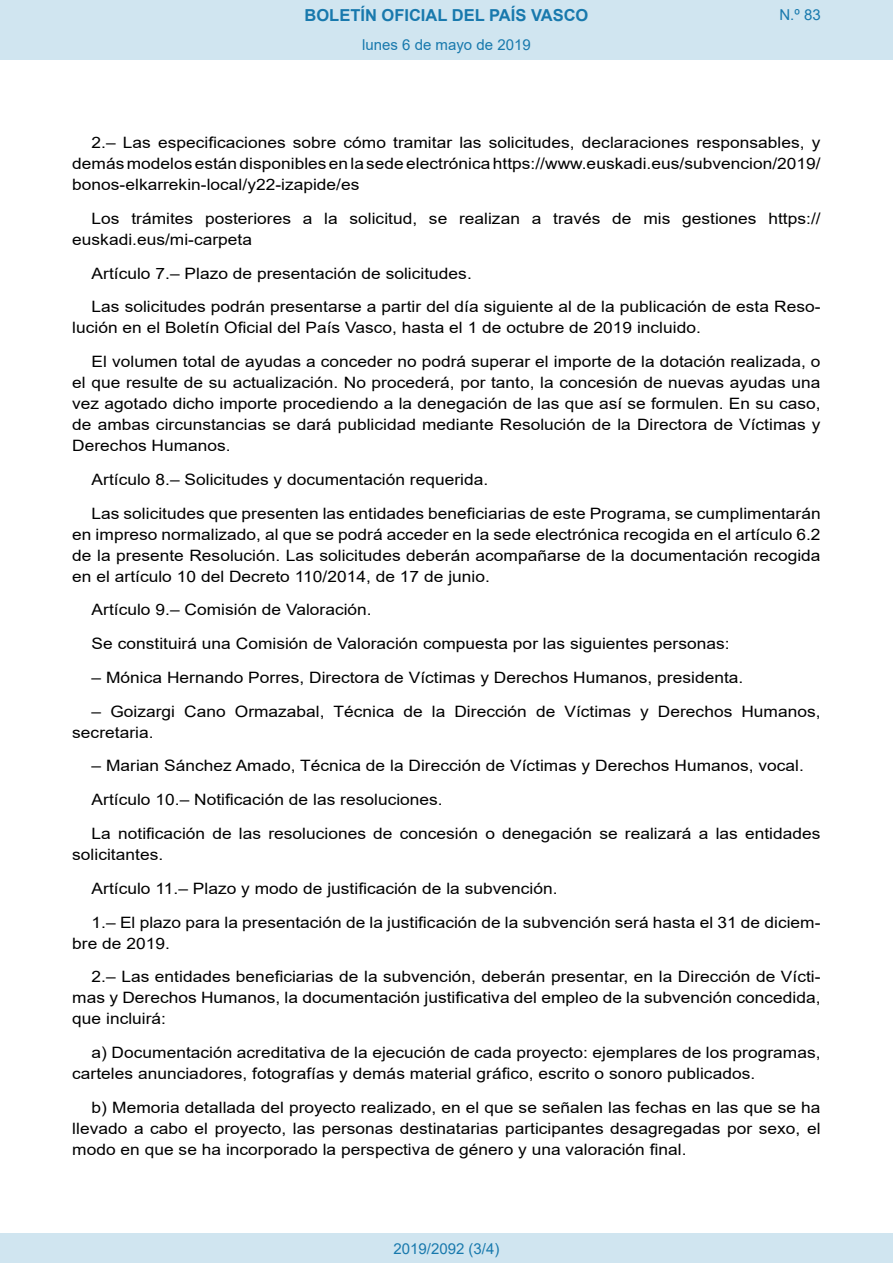
<style>
.page{position:relative;width:893px;height:1263px;background:#fff}
.page>*{position:absolute;margin:0;border:0;box-sizing:border-box;transform-origin:0 0}
.t1{font:700 16.5px "Arial";color:#1879ad}
.BOPVDetalle{font:15.6px/21px "Arial";color:#000;scale:1.11 1}
.Paginacion_Centro{font:15px "Arial";color:#1879ad}
</style>
<div class="page">
<div style="left:0;top:0;width:893px;height:60px;background:#d0e5f0"></div>
<div style="left:0;top:1233px;width:893px;height:30px;background:#d0e5f0"></div>
<p class="t1" style="left:305px;top:3px;width:285px">BOLETÍN OFICIAL DEL PAÍS VASCO</p>
<p class="Paginacion_Centro" style="left:362px;top:35px;width:170px">lunes 6 de mayo de 2019</p>
<p class="Paginacion_Centro" style="left:779px;top:5px;width:43px">N.º 83</p>
<p class="BOPVDetalle" style="left:72px;top:132px;width:676px;text-align:justify;text-indent:19px">2.– Las especificaciones sobre cómo tramitar las solicitudes, declaraciones responsables, y demás modelos están disponibles en la sede electrónica https://www.euskadi.eus/subvencion/2019/ bonos-elkarrekin-local/y22-izapide/es</p>
<p class="BOPVDetalle" style="left:72px;top:208px;width:676px;text-indent:19px">Los trámites posteriores a la solicitud, se realizan a través de mis gestiones https:// euskadi.eus/mi-carpeta</p>
<p class="BOPVDetalle" style="left:92px;top:263px;width:344px">Artículo 7.– Plazo de presentación de solicitudes.</p>
<p class="BOPVDetalle" style="left:72px;top:296px;width:676px;text-indent:19px">Las solicitudes podrán presentarse a partir del día siguiente al de la publicación de esta Reso&shy;lución en el Boletín Oficial del País Vasco, hasta el 1 de octubre de 2019 incluido.</p>
<p class="BOPVDetalle" style="left:72px;top:351px;width:676px;text-align:justify;text-indent:19px">El volumen total de ayudas a conceder no podrá superar el importe de la dotación realizada, o el que resulte de su actualización. No procederá, por tanto, la concesión de nuevas ayudas una vez agotado dicho importe procediendo a la denegación de las que así se formulen. En su caso, de ambas circunstancias se dará publicidad mediante Resolución de la Directora de Víctimas y Derechos Humanos.</p>
<p class="BOPVDetalle" style="left:92px;top:469px;width:359px">Artículo 8.– Solicitudes y documentación requerida.</p>
<p class="BOPVDetalle" style="left:72px;top:503px;width:676px;text-align:justify;text-indent:19px">Las solicitudes que presenten las entidades beneficiarias de este Programa, se cumplimentarán en impreso normalizado, al que se podrá acceder en la sede electrónica recogida en el artículo 6.2 de la presente Resolución. Las solicitudes deberán acompañarse de la documentación recogida en el artículo 10 del Decreto 110/2014, de 17 de junio.</p>
<p class="BOPVDetalle" style="left:92px;top:599px;width:254px">Artículo 9.– Comisión de Valoración.</p>
<p class="BOPVDetalle" style="left:92px;top:633px;width:576px">Se constituirá una Comisión de Valoración compuesta por las siguientes personas:</p>
<p class="BOPVDetalle" style="left:92px;top:667px;width:589px">– Mónica Hernando Porres, Directora de Víctimas y Derechos Humanos, presidenta.</p>
<p class="BOPVDetalle" style="left:72px;top:701px;width:676px;text-indent:19px">– Goizargi Cano Ormazabal, Técnica de la Dirección de Víctimas y Derechos Humanos, secretaria.</p>
<p class="BOPVDetalle" style="left:92px;top:755px;width:643px">– Marian Sánchez Amado, Técnica de la Dirección de Víctimas y Derechos Humanos, vocal.</p>
<p class="BOPVDetalle" style="left:92px;top:789px;width:318px">Artículo 10.– Notificación de las resoluciones.</p>
<p class="BOPVDetalle" style="left:72px;top:823px;width:676px;text-indent:19px">La notificación de las resoluciones de concesión o denegación se realizará a las entidades solicitantes.</p>
<p class="BOPVDetalle" style="left:92px;top:878px;width:421px">Artículo 11.– Plazo y modo de justificación de la subvención.</p>
<p class="BOPVDetalle" style="left:72px;top:911px;width:676px;text-indent:19px">1.– El plazo para la presentación de la justificación de la subvención será hasta el 31 de diciem&shy;bre de 2019.</p>
<p class="BOPVDetalle" style="left:72px;top:966px;width:676px;text-align:justify;text-indent:19px">2.– Las entidades beneficiarias de la subvención, deberán presentar, en la Dirección de Vícti&shy;mas y Derechos Humanos, la documentación justificativa del empleo de la subvención concedida, que incluirá:</p>
<p class="BOPVDetalle" style="left:72px;top:1042px;width:676px;text-indent:19px">a) Documentación acreditativa de la ejecución de cada proyecto: ejemplares de los programas, carteles anunciadores, fotografías y demás material gráfico, escrito o sonoro publicados.</p>
<p class="BOPVDetalle" style="left:72px;top:1097px;width:676px;text-align:justify;text-indent:19px">b) Memoria detallada del proyecto realizado, en el que se señalen las fechas en las que se ha llevado a cabo el proyecto, las personas destinatarias participantes desagregadas por sexo, el modo en que se ha incorporado la perspectiva de género y una valoración final.</p>
<p class="Paginacion_Centro" style="left:393px;top:1238px;width:107px">2019/2092 (3/4)</p>
</div>
